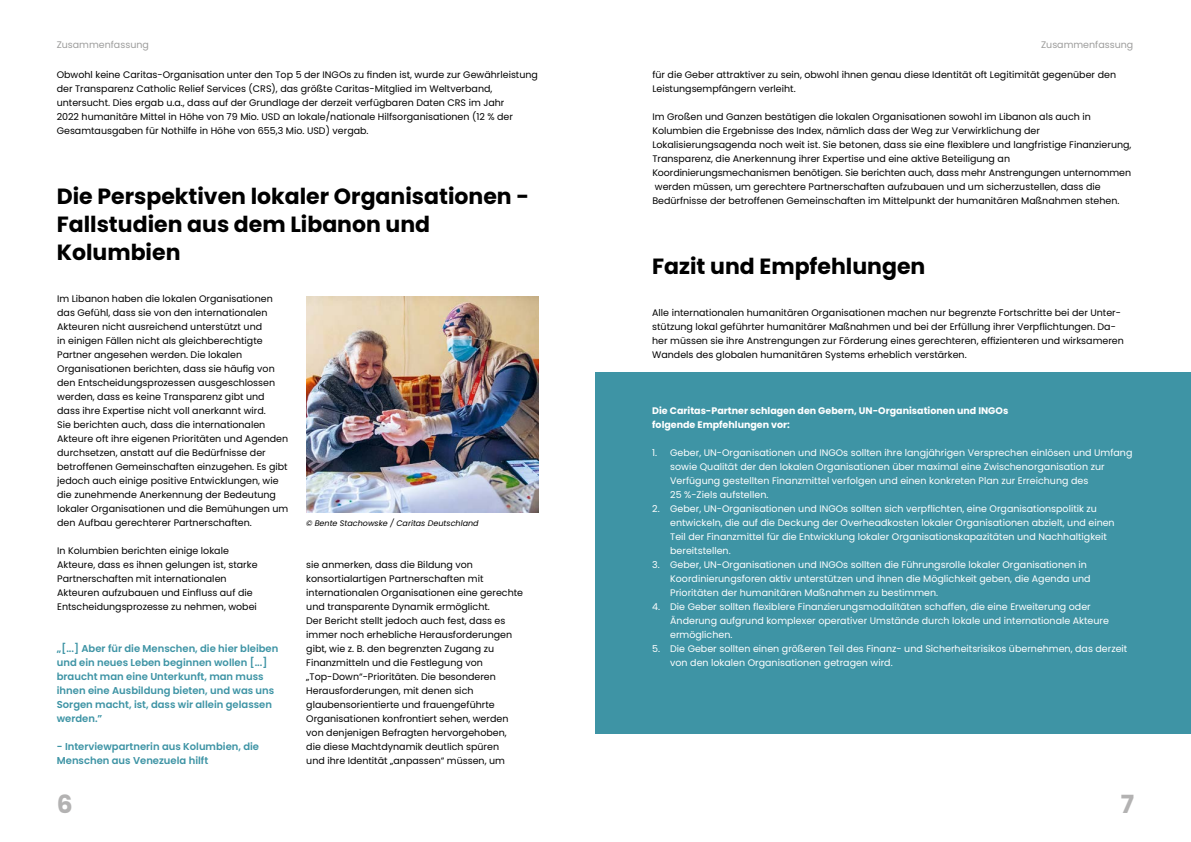
<style>
.page{position:relative;width:1191px;height:842px;background:#fff}
.page>*{position:absolute;margin:0;border:0;box-sizing:border-box;transform-origin:0 0}
.t1{font:700 25px "Poppins";color:#b3b2b2}
.t2{font:700 22px/28px "Poppins";color:#000}
.t3{font:600 10px/14px "Poppins";color:#3e94a5}
.t4{font:9.5px/14px "Poppins";color:#000}
.t5{font:9.5px/14px "Poppins";color:#fff}
.t6{font:700 9.5px/14px "Poppins";color:#fff}
.t7{font:9.5px "Poppins";color:#9d9d9c}
.t8{font:italic 8px "Poppins";color:#000}
</style>
<div class="page">
<div style="left:595px;top:372px;width:596px;height:362px;background:#3e94a5"></div>
<img style="left:306px;top:297px;width:232px;height:215px">
<p class="t7" style="left:57px;top:39px;width:94px">Zusammenfassung</p>
<p class="t7" style="left:1041px;top:39px;width:94px">Zusammenfassung</p>
<p class="t4" style="left:57px;top:68px;width:483px">Obwohl keine Caritas-Organisation unter den Top 5 der INGOs zu finden ist, wurde zur Gewährleistung der Transparenz Catholic Relief Services (CRS), das größte Caritas-Mitglied im Weltverband, untersucht. Dies ergab u.a., dass auf der Grundlage der derzeit verfügbaren Daten CRS im Jahr<br>2022 humanitäre Mittel in Höhe von 79 Mio. USD an lokale/nationale Hilfsorganisationen (12 % der Gesamtausgaben für Nothilfe in Höhe von 655,3 Mio. USD) vergab.</p>
<p class="t4" style="left:652px;top:68px;width:465px">für die Geber attraktiver zu sein, obwohl ihnen genau diese Identität oft Legitimität gegenüber den<br>Leistungsempfängern verleiht.</p>
<p class="t4" style="left:652px;top:110px;width:480px">Im Großen und Ganzen bestätigen die lokalen Organisationen sowohl im Libanon als auch in Kolumbien die Ergebnisse des Index, nämlich dass der Weg zur Verwirklichung der Lokalisierungsagenda noch weit ist. Sie betonen, dass sie eine flexiblere und langfristige Finanzierung, Transparenz, die Anerkennung ihrer Expertise und eine aktive Beteiligung an Koordinierungsmechanismen benötigen. Sie berichten auch, dass mehr Anstrengungen unternommen werden müssen, um gerechtere Partnerschaften aufzubauen und um sicherzustellen, dass die Bedürfnisse der betroffenen Gemeinschaften im Mittelpunkt der humanitären Maßnahmen stehen.</p>
<h2 class="t2" style="left:57px;top:182px;width:474px">Die Perspektiven lokaler Organisationen -<br>Fallstudien aus dem Libanon und<br>Kolumbien</h2>
<h2 class="t2" style="left:652px;top:252px;width:275px">Fazit und Empfehlungen</h2>
<p class="t4" style="left:652px;top:306px;width:473px">Alle internationalen humanitären Organisationen machen nur begrenzte Fortschritte bei der Unter&shy;stützung lokal geführter humanitärer Maßnahmen und bei der Erfüllung ihrer Verpflichtungen. Da&shy;her müssen sie ihre Anstrengungen zur Förderung eines gerechteren, effizienteren und wirksameren Wandels des globalen humanitären Systems erheblich verstärken.</p>
<p class="t4" style="left:57px;top:292px;width:233px">Im Libanon haben die lokalen Organisationen das Gefühl, dass sie von den internationalen Akteuren nicht ausreichend unterstützt und<br>in einigen Fällen nicht als gleichberechtigte Partner angesehen werden. Die lokalen Organisationen berichten, dass sie häufig von den Entscheidungsprozessen ausgeschlossen werden, dass es keine Transparenz gibt und dass ihre Expertise nicht voll anerkannt wird.<br>Sie berichten auch, dass die internationalen Akteure oft ihre eigenen Prioritäten und Agenden durchsetzen, anstatt auf die Bedürfnisse der betroffenen Gemeinschaften einzugehen. Es gibt jedoch auch einige positive Entwicklungen, wie die zunehmende Anerkennung der Bedeutung lokaler Organisationen und die Bemühungen um den Aufbau gerechterer Partnerschaften.</p>
<p class="t4" style="left:57px;top:544px;width:202px">In Kolumbien berichten einige lokale Akteure, dass es ihnen gelungen ist, starke Partnerschaften mit internationalen Akteuren aufzubauen und Einfluss auf die Entscheidungsprozesse zu nehmen, wobei</p>
<p class="t3" style="left:57px;top:642px;width:223px">„[...] Aber für die Menschen, die hier bleiben und ein neues Leben beginnen wollen [...] braucht man eine Unterkunft, man muss ihnen eine Ausbildung bieten, und was uns Sorgen macht, ist, dass wir allein gelassen werden.”</p>
<p class="t3" style="left:57px;top:740px;width:204px">- Interviewpartnerin aus Kolumbien, die<br>Menschen aus Venezuela hilft</p>
<p class="t6" style="left:652px;top:404px;width:357px">Die Caritas-Partner schlagen den Gebern, UN-Organisationen und INGOs folgende Empfehlungen vor:</p>
<p class="t5" style="left:670px;top:446px;width:464px;text-indent:-18px">1. Geber, UN-Organisationen und INGOs sollten ihre langjährigen Versprechen einlösen und Umfang sowie Qualität der den lokalen Organisationen über maximal eine Zwischenorganisation zur Verfügung gestellten Finanzmittel verfolgen und einen konkreten Plan zur Erreichung des<br>25 %-Ziels aufstellen.</p>
<p class="t5" style="left:670px;top:502px;width:446px;text-indent:-18px">2. Geber, UN-Organisationen und INGOs sollten sich verpflichten, eine Organisationspolitik zu entwickeln, die auf die Deckung der Overheadkosten lokaler Organisationen abzielt, und einen Teil der Finanzmittel für die Entwicklung lokaler Organisationskapazitäten und Nachhaltigkeit bereitstellen.</p>
<p class="t5" style="left:670px;top:558px;width:422px;text-indent:-18px">3. Geber, UN-Organisationen und INGOs sollten die Führungsrolle lokaler Organisationen in<br>Koordinierungsforen aktiv unterstützen und ihnen die Möglichkeit geben, die Agenda und<br>Prioritäten der humanitären Maßnahmen zu bestimmen.</p>
<p class="t5" style="left:670px;top:600px;width:440px;text-indent:-18px">4. Die Geber sollten flexiblere Finanzierungsmodalitäten schaffen, die eine Erweiterung oder<br>Änderung aufgrund komplexer operativer Umstände durch lokale und internationale Akteure ermöglichen.</p>
<p class="t5" style="left:670px;top:642px;width:458px;text-indent:-18px">5. Die Geber sollten einen größeren Teil des Finanz- und Sicherheitsrisikos übernehmen, das derzeit von den lokalen Organisationen getragen wird.</p>
<p class="t8" style="left:306px;top:518px;width:174px">© Bente Stachowske / Caritas Deutschland</p>
<p class="t4" style="left:306px;top:558px;width:218px">sie anmerken, dass die Bildung von konsortialartigen Partnerschaften mit internationalen Organisationen eine gerechte und transparente Dynamik ermöglicht.<br>Der Bericht stellt jedoch auch fest, dass es immer noch erhebliche Herausforderungen gibt, wie z. B. den begrenzten Zugang zu Finanzmitteln und die Festlegung von „Top-Down“-Prioritäten. Die besonderen Herausforderungen, mit denen sich glaubensorientierte und frauengeführte Organisationen konfrontiert sehen, werden von denjenigen Befragten hervorgehoben, die diese Machtdynamik deutlich spüren<br>und ihre Identität „anpassen“ müssen, um</p>
<h1 class="t1" style="left:57px;top:790px;width:17px">6</h1>
<h1 class="t1" style="left:1120px;top:790px;width:15px">7</h1>
</div>
